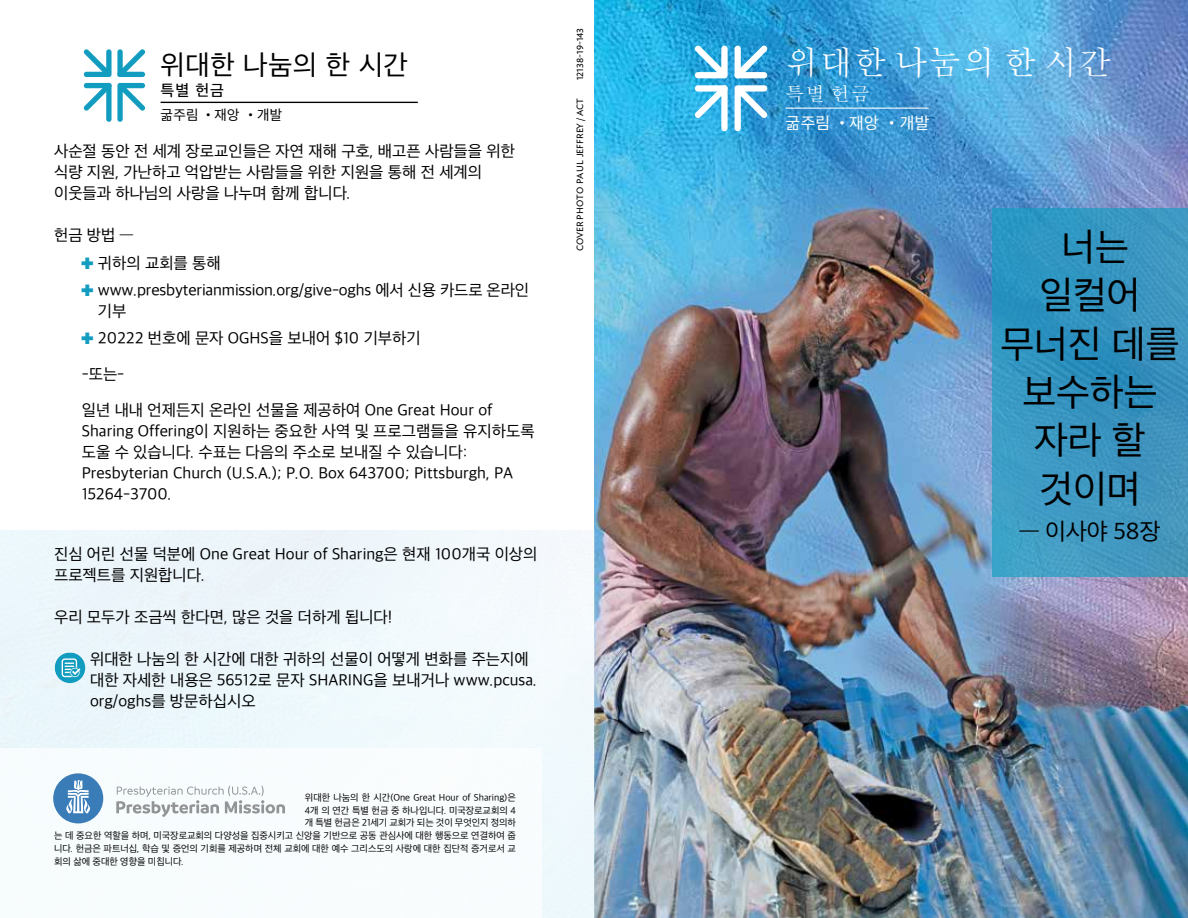
<style>
.page{position:relative;width:1188px;height:918px;background:#fff}
.page>*{position:absolute;margin:0;border:0;box-sizing:border-box;transform-origin:0 0}
.t1{font:39px/48.3px "Apple SD Gothic Neo";color:#000;text-align:center}
.t2{font:500 33.15px "Adobe Myungjo Std";letter-spacing:.02em;color:#fff}
.t3{font:28.05px "Apple SD Gothic Neo";letter-spacing:.02em;color:#000}
.t4{font:24px "Apple SD Gothic Neo";color:#000}
.t5{font:500 18.9px "Adobe Myungjo Std";color:#fff}
.t6{font:16.8px "Apple SD Gothic Neo";letter-spacing:.02em;color:#fff}
.t7{font:16.5px/21px "Apple SD Gothic Neo";color:#000}
.t8{font:500 16.05px "Apple SD Gothic Neo";color:#000}
.t9{font:14.25px "Apple SD Gothic Neo";letter-spacing:.02em;color:#000}
.t10{font:9.75px "Apple SD Gothic Neo";letter-spacing:-.005em;color:#000}
.t11{font:9px "Ideal Sans";color:#000}
</style>
<div class="page">
<img style="left:594px;top:0;width:594px;height:918px">
<svg style="left:695px;top:45px;width:33px;height:33px"></svg>
<svg style="left:734px;top:45px;width:34px;height:33px"></svg>
<svg style="left:735px;top:85px;width:33px;height:46px"></svg>
<svg style="left:695px;top:85px;width:33px;height:46px"></svg>
<hr style="left:786px;top:108px;width:143px;height:1px;background:#fff">
<svg style="left:84px;top:49px;width:61px;height:28px"></svg>
<svg style="left:84px;top:83px;width:61px;height:39px"></svg>
<hr style="left:161px;top:102px;width:257px;height:1px;background:#000">
<div style="left:0;top:748px;width:541px;height:170px;background:#f8fcfd"></div>
<svg style="left:116px;top:786px;width:169px;height:31px"></svg>
<div style="left:53px;top:773px;width:50px;height:50px;background:#397cb8;border-radius:50%"></div>
<svg style="left:66px;top:780px;width:24px;height:33px"></svg>
<svg style="left:55px;top:652px;width:30px;height:31px"></svg>
<svg style="left:992px;top:208px;width:196px;height:369px;background:#3896c0"></svg>
<p class="t11" style="left:573px;top:80px;width:54px;rotate:-90deg">12138-19-143</p>
<h3 class="t3" style="left:161px;top:49px;width:249px">위대한 나눔의 한 시간</h3>
<p class="t8" style="left:161px;top:82px;width:65px">특별 헌금</p>
<p class="t9" style="left:161px;top:107px;width:123px">굶주림 •재앙 •개발</p>
<p class="t11" style="left:573px;top:251px;width:155px;rotate:-90deg">COVER PHOTO PAUL JEFFREY / ACT</p>
<p class="t7" style="left:54px;top:141px;width:463px">사순절 동안 전 세계 장로교인들은 자연 재해 구호, 배고픈 사람들을 위한 식량 지원, 가난하고 억압받는 사람들을 위한 지원을 통해 전 세계의 이웃들과 하나님의 사랑을 나누며 함께 합니다.</p>
<p class="t7" style="left:98px;top:221px;width:124px;line-height:28.5px;text-indent:-44px">헌금 방법 —<br>귀하의 교회를 통해</p>
<p class="t7" style="left:98px;top:281px;width:433px">www.presbyterianmission.org/give-oghs 에서 신용 카드로 온라인 기부</p>
<p class="t7" style="left:82px;top:321px;width:412px;line-height:36px;text-indent:16px">20222 번호에 문자 OGHS을 보내어 $10 기부하기<br>-또는-<br>일년 내내 언제든지 온라인 선물을 제공하여 One Great Hour of</p>
<p class="t7" style="left:82px;top:422px;width:454px">Sharing Offering이 지원하는 중요한 사역 및 프로그램들을 유지하도록 도울 수 있습니다. 수표는 다음의 주소로 보내질 수 있습니다:<br>Presbyterian Church (U.S.A.); P.O. Box 643700; Pittsburgh, PA 15264-3700.</p>
<p class="t7" style="left:54px;top:545px;width:485px">진심 어린 선물 덕분에 One Great Hour of Sharing은 현재 100개국 이상의 프로젝트를 지원합니다.</p>
<p class="t7" style="left:54px;top:608px;width:340px">우리 모두가 조금씩 한다면, 많은 것을 더하게 됩니다!</p>
<p class="t7" style="left:90px;top:650px;width:448px">위대한 나눔의 한 시간에 대한 귀하의 선물이 어떻게 변화를 주는지에 대한 자세한 내용은 56512로 문자 SHARING을 보내거나 www.pcusa. org/oghs를 방문하십시오</p>
<p class="t10" style="left:305px;top:792px;width:212px">위대한 나눔의 한 시간(One Great Hour of Sharing)은</p>
<p class="t10" style="left:305px;top:805px;width:213px">4개 의 연간 특별 헌금 중 하나입니다. 미국장로교회의 4</p>
<p class="t10" style="left:305px;top:818px;width:213px">개 특별 헌금은 21세기 교회가 되는 것이 무엇인지 정의하</p>
<p class="t10" style="left:54px;top:830px;width:463px">는 데 중요한 역할을 하며, 미국장로교회의 다양성을 집중시키고 신앙을 기반으로 공동 관심사에 대한 행동으로 연결하여 줍</p>
<p class="t10" style="left:54px;top:843px;width:463px">니다. 헌금은 파트너십, 학습 및 증언의 기회를 제공하며 전체 교회에 대한 예수 그리스도의 사랑에 대한 집단적 증거로서 교</p>
<p class="t10" style="left:54px;top:856px;width:131px">회의 삶에 중대한 영향을 미칩니다.</p>
<h2 class="t2" style="left:786px;top:46px;width:327px">위대한 나눔의 한 시간</h2>
<p class="t5" style="left:786px;top:84px;width:86px">특별 헌금</p>
<p class="t6" style="left:786px;top:114px;width:145px">굶주림 •재앙 •개발</p>
<h1 class="t1" style="left:1001px;top:225px;width:180px">너는<br>일컬어 무너진 데를 보수하는 자라 할 것이며</h1>
<h3 class="t4" style="left:1020px;top:518px;width:142px">— 이사야 58장</h3>
</div>
